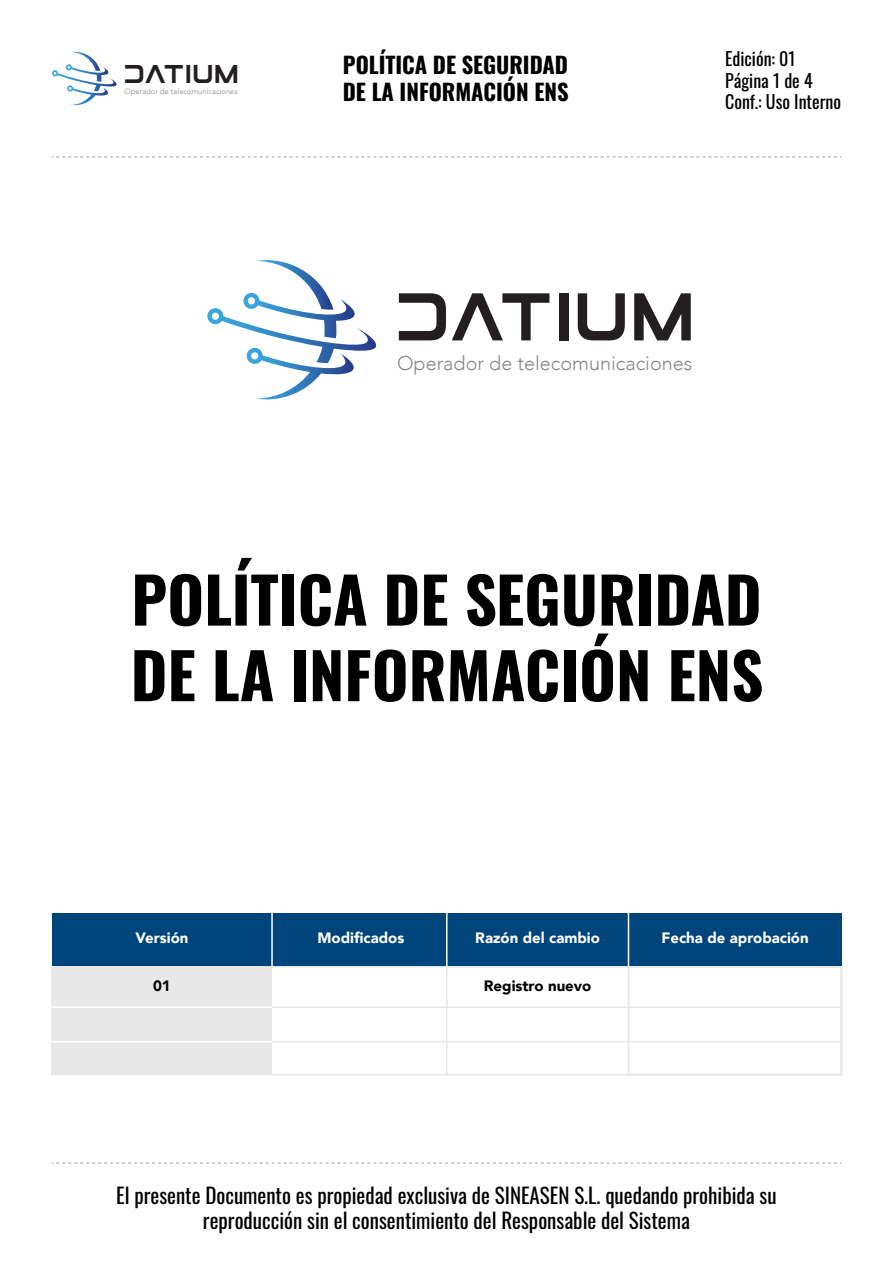
<style>
.page{position:relative;width:893px;height:1263px;background:#fff}
.page>*{position:absolute;margin:0;border:0;box-sizing:border-box;transform-origin:0 0}
.t1{font:64.35px "Elemental End";color:#231f20}
.t2{font:700 63px/75.6px "Oswald";color:#000}
.t3{font:24.6px "Elemental End";color:#231f20}
.t4{font:700 22.5px/27px "Oswald";color:#000}
.t5{font:21px/25.2px "Oswald";color:#000;text-align:center}
.t6{font:300 19.8px "Avenir";color:#888}
.t7{font:18px/21.6px "Oswald";color:#000}
.t8{font:900 15px "Avenir";color:#fff}
.t9{font:900 15px "Avenir";color:#000}
.t10{font:300 7.65px "Avenir";color:#888}
</style>
<div class="page">
<svg style="left:207px;top:260px;width:170px;height:140px"></svg>
<svg style="left:52px;top:52px;width:65px;height:54px"></svg>
<svg style="left:52px;top:157px;width:789px;height:1px"></svg>
<div style="left:52px;top:913px;width:790px;height:54px;background:#00447c"></div>
<div style="left:52px;top:967px;width:220px;height:107px;background:#e8e8e8"></div>
<div style="left:51px;top:966px;width:791px;height:109px;border:2px solid #e8e8e8"></div>
<div style="left:446px;top:966px;width:396px;height:109px;border:2px solid #e8e8e8"></div>
<div style="left:628px;top:966px;width:214px;height:109px;border:2px solid #e8e8e8"></div>
<hr style="left:52px;top:1006px;width:790px;height:2px;background:#e8e8e8">
<hr style="left:52px;top:1041px;width:790px;height:1px;background:#e8e8e8">
<hr style="left:49px;top:1006px;width:223px;height:2px;background:#fff">
<hr style="left:49px;top:1041px;width:223px;height:1px;background:#fff">
<hr style="left:271px;top:913px;width:2px;height:54px;background:#fff">
<hr style="left:446px;top:913px;width:1px;height:54px;background:#fff">
<hr style="left:628px;top:913px;width:1px;height:54px;background:#fff">
<svg style="left:52px;top:1163px;width:789px;height:1px"></svg>
<p class="t3" style="left:124px;top:59px;width:117px">DATIUM</p>
<p class="t10" style="left:125px;top:87px;width:115px">Operador de telecomunicaciones</p>
<p class="t4" style="left:343px;top:49px;width:227px">POLÍTICA DE SEGURIDAD<br>DE LA INFORMACIÓN ENS</p>
<p class="t7" style="left:725px;top:46px;width:117px">Edición: 01<br>Página 1 de 4<br>Conf.: Uso Interno</p>
<h1 class="t1" style="left:394px;top:279px;width:303px">DATIUM</h1>
<p class="t6" style="left:397px;top:352px;width:297px">Operador de telecomunicaciones</p>
<h2 class="t2" style="left:131px;top:556px;width:634px">POLÍTICA DE SEGURIDAD<br>DE LA INFORMACIÓN ENS</h2>
<p class="t8" style="left:135px;top:924px;width:55px">Versión</p>
<p class="t8" style="left:317px;top:924px;width:88px">Modificados</p>
<p class="t8" style="left:475px;top:924px;width:126px">Razón del cambio</p>
<p class="t8" style="left:661px;top:924px;width:149px">Fecha de aprobación</p>
<p class="t9" style="left:153px;top:973px;width:19px">01</p>
<p class="t9" style="left:484px;top:973px;width:109px">Registro nuevo</p>
<p class="t5" style="left:116px;top:1181px;width:662px">El presente Documento es propiedad exclusiva de SINEASEN S.L. quedando prohibida su reproducción sin el consentimiento del Responsable del Sistema</p>
</div>
